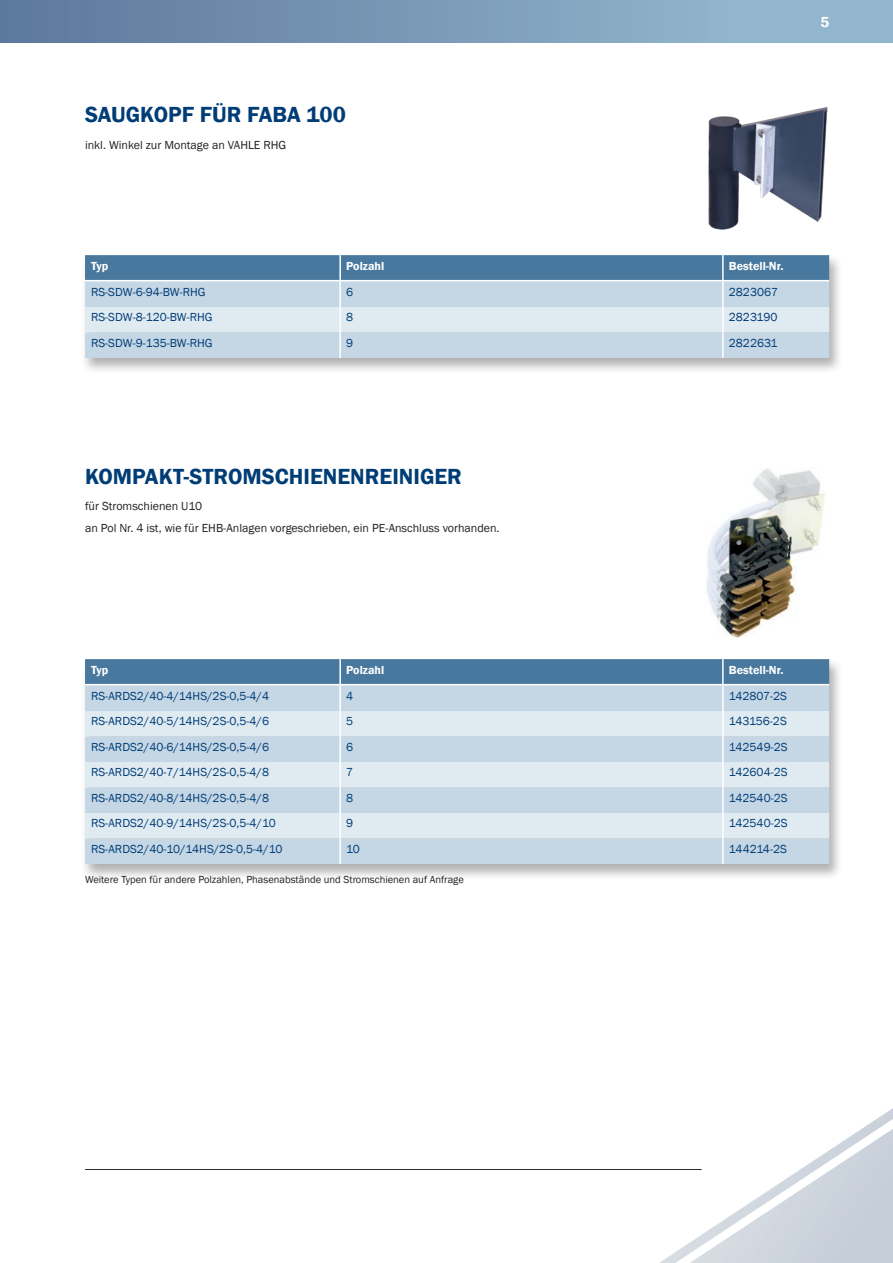
<style>
.page{position:relative;width:893px;height:1263px;background:#fff}
.page>*{position:absolute;margin:0;border:0;box-sizing:border-box;transform-origin:0 0}
.t1{font:600 22.5px "Franklin Gothic";color:#003d76}
.t2{font:600 15px "Franklin Gothic";color:#fff}
.t3{font:12px "Franklin Gothic";color:#003d76}
.t4{font:12px/21.3px "Franklin Gothic";color:#231f20}
.t5{font:600 12px "Franklin Gothic";color:#fff}
.t6{font:10.5px "Franklin Gothic";color:#231f20}
</style>
<div class="page">
<div style="left:0;top:0;width:893px;height:43px;background:linear-gradient(to right,#5d789d,#9abed4)"></div>
<hr style="left:85px;top:1169px;width:617px;height:1px;background:#231f20">
<svg style="left:640px;top:1108px;width:253px;height:155px"></svg>
<img style="left:708px;top:107px;width:119px;height:123px">
<div style="left:80px;top:253px;width:763px;height:122px;background:#231f20;opacity:.35"></div>
<svg style="left:85px;top:255px;width:744px;height:25px;background:#49799e"></svg>
<div style="left:85px;top:281px;width:744px;height:77px;background:#c5d6e5"></div>
<div style="left:85px;top:307px;width:744px;height:25px;background:#e0eaf1"></div>
<hr style="left:339px;top:255px;width:2px;height:25px;background:#fff">
<hr style="left:722px;top:255px;width:2px;height:25px;background:#fff">
<hr style="left:85px;top:280px;width:255px;height:1px;background:#fff">
<hr style="left:340px;top:280px;width:383px;height:1px;background:#fff">
<hr style="left:723px;top:280px;width:106px;height:1px;background:#fff">
<hr style="left:339px;top:281px;width:2px;height:26px;background:#fff">
<hr style="left:722px;top:281px;width:2px;height:26px;background:#fff">
<hr style="left:339px;top:307px;width:2px;height:25px;background:#fff">
<hr style="left:722px;top:307px;width:2px;height:25px;background:#fff">
<hr style="left:339px;top:332px;width:2px;height:26px;background:#fff">
<hr style="left:722px;top:332px;width:2px;height:26px;background:#fff">
<img style="left:706px;top:468px;width:119px;height:170px">
<div style="left:80px;top:657px;width:763px;height:224px;background:#231f20;opacity:.35"></div>
<svg style="left:85px;top:659px;width:744px;height:25px;background:#49799e"></svg>
<div style="left:85px;top:685px;width:744px;height:179px;background:#c5d6e5"></div>
<svg style="left:85px;top:711px;width:744px;height:127px;background:#d5e1eb"></svg>
<hr style="left:339px;top:659px;width:2px;height:25px;background:#fff">
<hr style="left:722px;top:659px;width:2px;height:25px;background:#fff">
<hr style="left:85px;top:684px;width:255px;height:1px;background:#fff">
<hr style="left:340px;top:684px;width:383px;height:1px;background:#fff">
<hr style="left:723px;top:684px;width:106px;height:1px;background:#fff">
<hr style="left:339px;top:685px;width:2px;height:26px;background:#fff">
<hr style="left:722px;top:685px;width:2px;height:26px;background:#fff">
<hr style="left:339px;top:711px;width:2px;height:25px;background:#fff">
<hr style="left:722px;top:711px;width:2px;height:25px;background:#fff">
<hr style="left:339px;top:736px;width:2px;height:26px;background:#fff">
<hr style="left:722px;top:736px;width:2px;height:26px;background:#fff">
<hr style="left:339px;top:762px;width:2px;height:25px;background:#fff">
<hr style="left:722px;top:762px;width:2px;height:25px;background:#fff">
<hr style="left:339px;top:787px;width:2px;height:26px;background:#fff">
<hr style="left:722px;top:787px;width:2px;height:26px;background:#fff">
<hr style="left:339px;top:813px;width:2px;height:25px;background:#fff">
<hr style="left:722px;top:813px;width:2px;height:25px;background:#fff">
<hr style="left:339px;top:838px;width:2px;height:26px;background:#fff">
<hr style="left:722px;top:838px;width:2px;height:26px;background:#fff">
<h1 class="t1" style="left:85px;top:101px;width:262px">SAUGKOPF FÜR FABA 100</h1>
<p class="t4" style="left:85px;top:134px;width:203px">inkl. Winkel zur Montage an VAHLE RHG</p>
<p class="t2" style="left:820px;top:12px;width:10px">5</p>
<p class="t5" style="left:91px;top:258px;width:19px">Typ</p>
<p class="t5" style="left:346px;top:258px;width:40px">Polzahl</p>
<p class="t5" style="left:729px;top:258px;width:56px">Bestell-Nr.</p>
<p class="t3" style="left:91px;top:284px;width:116px">RS-SDW-6-94-BW-RHG</p>
<p class="t3" style="left:346px;top:284px;width:9px">6</p>
<p class="t3" style="left:729px;top:284px;width:51px">2823067</p>
<p class="t3" style="left:91px;top:310px;width:123px">RS-SDW-8-120-BW-RHG</p>
<p class="t3" style="left:346px;top:310px;width:9px">8</p>
<p class="t3" style="left:729px;top:310px;width:50px">2823190</p>
<p class="t3" style="left:91px;top:335px;width:123px">RS-SDW-9-135-BW-RHG</p>
<p class="t3" style="left:346px;top:335px;width:9px">9</p>
<p class="t3" style="left:729px;top:335px;width:50px">2822631</p>
<h1 class="t1" style="left:85px;top:462px;width:378px">KOMPAKT-STROMSCHIENENREINIGER</h1>
<p class="t4" style="left:85px;top:496px;width:416px">für Stromschienen U10<br>an Pol Nr. 4 ist, wie für EHB-Anlagen vorgeschrieben, ein PE-Anschluss vorhanden.</p>
<p class="t5" style="left:91px;top:662px;width:19px">Typ</p>
<p class="t5" style="left:346px;top:662px;width:40px">Polzahl</p>
<p class="t5" style="left:729px;top:662px;width:56px">Bestell-Nr.</p>
<p class="t3" style="left:91px;top:688px;width:180px">RS-ARDS2/40-4/14HS/2S-0,5-4/4</p>
<p class="t3" style="left:346px;top:688px;width:9px">4</p>
<p class="t3" style="left:729px;top:688px;width:60px">142807-2S</p>
<p class="t3" style="left:91px;top:714px;width:180px">RS-ARDS2/40-5/14HS/2S-0,5-4/6</p>
<p class="t3" style="left:346px;top:714px;width:9px">5</p>
<p class="t3" style="left:729px;top:714px;width:59px">143156-2S</p>
<p class="t3" style="left:91px;top:739px;width:180px">RS-ARDS2/40-6/14HS/2S-0,5-4/6</p>
<p class="t3" style="left:346px;top:739px;width:9px">6</p>
<p class="t3" style="left:729px;top:739px;width:60px">142549-2S</p>
<p class="t3" style="left:91px;top:765px;width:180px">RS-ARDS2/40-7/14HS/2S-0,5-4/8</p>
<p class="t3" style="left:346px;top:765px;width:9px">7</p>
<p class="t3" style="left:729px;top:765px;width:60px">142604-2S</p>
<p class="t3" style="left:91px;top:790px;width:180px">RS-ARDS2/40-8/14HS/2S-0,5-4/8</p>
<p class="t3" style="left:346px;top:790px;width:9px">8</p>
<p class="t3" style="left:729px;top:790px;width:60px">142540-2S</p>
<p class="t3" style="left:91px;top:816px;width:186px">RS-ARDS2/40-9/14HS/2S-0,5-4/10</p>
<p class="t3" style="left:346px;top:816px;width:9px">9</p>
<p class="t3" style="left:729px;top:816px;width:60px">142540-2S</p>
<p class="t3" style="left:91px;top:841px;width:193px">RS-ARDS2/40-10/14HS/2S-0,5-4/10</p>
<p class="t3" style="left:346px;top:841px;width:15px">10</p>
<p class="t3" style="left:729px;top:841px;width:59px">144214-2S</p>
<p class="t6" style="left:85px;top:873px;width:380px">Weitere Typen für andere Polzahlen, Phasenabstände und Stromschienen auf Anfrage</p>
</div>
